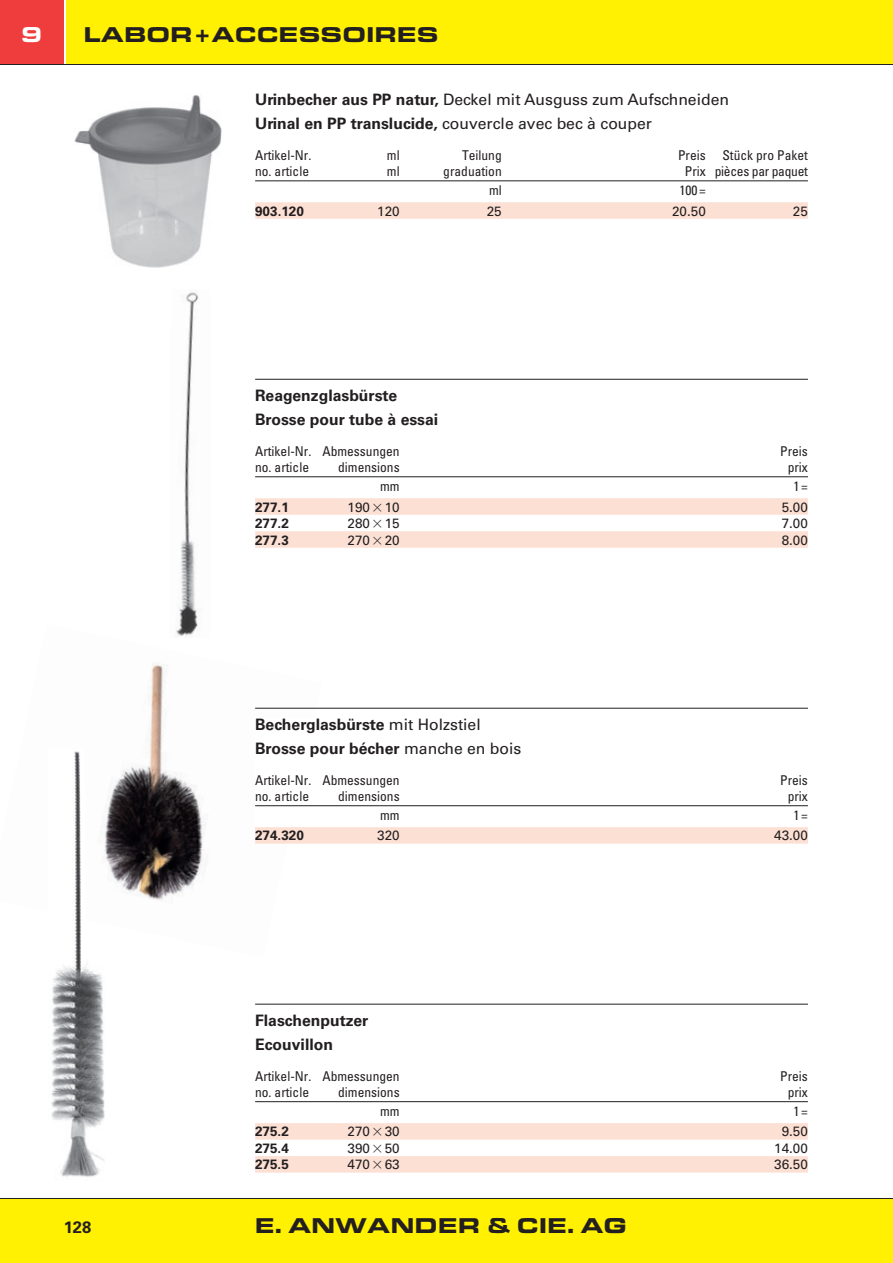
<style>
.page{position:relative;width:893px;height:1263px;background:#fff}
.page>*{position:absolute;margin:0;border:0;box-sizing:border-box;transform-origin:0 0}
.t1{font:700 expanded 21px "Eurostile BQ";color:#231f20}
.t2{font:700 expanded 21px "Eurostile BQ";color:#fff}
.t3{font:700 16.5px "Univers LT Std";color:#231f20}
.t4{font:700 15.75px/24.5px "Univers LT Std";color:#231f20}
.t5{font:15.75px/24.5px "Univers LT Std";color:#231f20}
.t6{font:condensed 13.5px "Univers LT Std";color:#231f20}
.t7{font:13.5px "Univers LT Std";color:#231f20}
.t8{font:700 13.5px "Univers LT Std";color:#231f20}
.t9{font:condensed 13.5px "Univers LT Std";letter-spacing:-.02em;color:#231f20}
.s1{font-weight:700}
.s2{font-family:"Universal Greekwith Math Pi"}
.s3{font-weight:400}
</style>
<div class="page">
<div style="left:67px;top:0;width:826px;height:64px;background:#fff101"></div>
<div style="left:0;top:1199px;width:893px;height:64px;background:#fff101"></div>
<div style="left:0;top:0;width:64px;height:64px;background:#ee3d3c"></div>
<hr style="left:0;top:1198px;width:893px;height:1px;background:#231f20">
<hr style="left:0;top:64px;width:893px;height:1px;background:#231f20">
<img style="left:105px;top:663px;width:217px;height:238px">
<hr style="left:255px;top:379px;width:553px;height:1px;background:#231f20">
<hr style="left:255px;top:476px;width:553px;height:1px;background:#231f20">
<div style="left:255px;top:498px;width:553px;height:17px;background:#fde0d4"></div>
<div style="left:255px;top:531px;width:553px;height:17px;background:#fde0d4"></div>
<div style="left:255px;top:718px;width:553px;height:122px;background:#fff"></div>
<hr style="left:255px;top:708px;width:553px;height:1px;background:#231f20">
<hr style="left:255px;top:805px;width:553px;height:1px;background:#231f20">
<div style="left:255px;top:827px;width:553px;height:17px;background:#fde0d4"></div>
<hr style="left:255px;top:1004px;width:553px;height:1px;background:#231f20">
<hr style="left:255px;top:1101px;width:553px;height:1px;background:#231f20">
<div style="left:255px;top:1123px;width:553px;height:16px;background:#fde0d4"></div>
<div style="left:255px;top:1156px;width:553px;height:16px;background:#fde0d4"></div>
<img style="left:51px;top:751px;width:54px;height:426px">
<img style="left:176px;top:292px;width:23px;height:344px">
<hr style="left:255px;top:181px;width:553px;height:1px;background:#231f20">
<div style="left:255px;top:202px;width:553px;height:17px;background:#fde0d4"></div>
<img style="left:74px;top:95px;width:148px;height:173px">
<h1 class="t2" style="left:22px;top:27px;width:22px">9</h1>
<h1 class="t1" style="left:84px;top:27px;width:357px">LABOR + ACCESSOIRES</h1>
<p class="t5" style="left:255px;top:89px;width:475px"><span class="s1">Urinbecher aus PP natur,</span> Deckel mit Ausguss zum Aufschneiden<br><span class="s1">Urinal en PP translucide,</span> couvercle avec bec à couper</p>
<p class="t6" style="left:255px;top:150px;width:58px">Artikel-Nr.</p>
<p class="t6" style="left:387px;top:150px;width:14px">ml</p>
<p class="t6" style="left:462px;top:150px;width:41px">Teilung</p>
<p class="t6" style="left:678px;top:150px;width:131px">Preis Stück pro Paket</p>
<p class="t6" style="left:255px;top:166px;width:55px">no. article</p>
<p class="t6" style="left:387px;top:166px;width:14px">ml</p>
<p class="t6" style="left:443px;top:166px;width:60px">graduation</p>
<p class="t9" style="left:685px;top:166px;width:125px">Prix pièces par paquet</p>
<p class="t6" style="left:489px;top:185px;width:14px">ml</p>
<p class="t6" style="left:679px;top:185px;width:28px">100 =</p>
<p class="t8" style="left:255px;top:206px;width:50px">903.120</p>
<p class="t7" style="left:377px;top:206px;width:24px">120</p>
<p class="t7" style="left:487px;top:206px;width:17px">25</p>
<p class="t7" style="left:672px;top:206px;width:35px">20.50</p>
<p class="t7" style="left:793px;top:206px;width:17px">25</p>
<p class="t4" style="left:255px;top:385px;width:185px">Reagenzglasbürste<br>Brosse pour tube à essai</p>
<p class="t6" style="left:255px;top:446px;width:146px">Artikel-Nr. Abmessungen</p>
<p class="t6" style="left:780px;top:446px;width:29px">Preis</p>
<p class="t6" style="left:255px;top:462px;width:55px">no. article</p>
<p class="t6" style="left:338px;top:462px;width:63px">dimensions</p>
<p class="t6" style="left:788px;top:462px;width:22px">prix</p>
<p class="t6" style="left:380px;top:481px;width:21px">mm</p>
<p class="t6" style="left:793px;top:481px;width:16px">1 =</p>
<p class="t8" style="left:255px;top:502px;width:35px">277.1</p>
<p class="t7" style="left:348px;top:502px;width:54px">190 <span class="s2">-</span> 10</p>
<p class="t7" style="left:782px;top:502px;width:28px">5.00</p>
<p class="t8" style="left:255px;top:518px;width:35px">277.2</p>
<p class="t7" style="left:348px;top:518px;width:54px">280 <span class="s2">-</span> 15</p>
<p class="t7" style="left:782px;top:518px;width:28px">7.00</p>
<p class="t8" style="left:255px;top:535px;width:35px">277.3</p>
<p class="t7" style="left:348px;top:535px;width:54px">270 <span class="s2">-</span> 20</p>
<p class="t7" style="left:782px;top:535px;width:28px">8.00</p>
<p class="t4" style="left:255px;top:714px;width:268px">Becherglasbürste <span class="s3">mit Holzstiel<br></span>Brosse pour bécher <span class="s3">manche en bois</span></p>
<p class="t6" style="left:255px;top:775px;width:146px">Artikel-Nr. Abmessungen</p>
<p class="t6" style="left:780px;top:775px;width:29px">Preis</p>
<p class="t6" style="left:255px;top:791px;width:55px">no. article</p>
<p class="t6" style="left:338px;top:791px;width:63px">dimensions</p>
<p class="t6" style="left:788px;top:791px;width:22px">prix</p>
<p class="t6" style="left:380px;top:810px;width:21px">mm</p>
<p class="t6" style="left:793px;top:810px;width:16px">1 =</p>
<p class="t8" style="left:255px;top:830px;width:50px">274.320</p>
<p class="t7" style="left:377px;top:830px;width:24px">320</p>
<p class="t7" style="left:774px;top:830px;width:35px">43.00</p>
<p class="t4" style="left:255px;top:1010px;width:115px">Flaschenputzer<br>Ecouvillon</p>
<p class="t6" style="left:255px;top:1070px;width:146px">Artikel-Nr. Abmessungen</p>
<p class="t6" style="left:780px;top:1070px;width:29px">Preis</p>
<p class="t6" style="left:255px;top:1087px;width:55px">no. article</p>
<p class="t6" style="left:338px;top:1087px;width:63px">dimensions</p>
<p class="t6" style="left:788px;top:1087px;width:22px">prix</p>
<p class="t6" style="left:380px;top:1106px;width:21px">mm</p>
<p class="t6" style="left:793px;top:1106px;width:16px">1 =</p>
<p class="t8" style="left:255px;top:1126px;width:35px">275.2</p>
<p class="t7" style="left:348px;top:1126px;width:54px">270 <span class="s2">-</span> 30</p>
<p class="t7" style="left:782px;top:1126px;width:28px">9.50</p>
<p class="t8" style="left:255px;top:1143px;width:35px">275.4</p>
<p class="t7" style="left:348px;top:1143px;width:54px">390 <span class="s2">-</span> 50</p>
<p class="t7" style="left:774px;top:1143px;width:35px">14.00</p>
<p class="t8" style="left:255px;top:1159px;width:35px">275.5</p>
<p class="t7" style="left:348px;top:1159px;width:54px">470 <span class="s2">-</span> 63</p>
<p class="t7" style="left:774px;top:1159px;width:35px">36.50</p>
<p class="t3" style="left:64px;top:1221px;width:29px">128</p>
<h1 class="t1" style="left:255px;top:1218px;width:373px">E. ANWANDER &amp; CIE. AG</h1>
</div>
